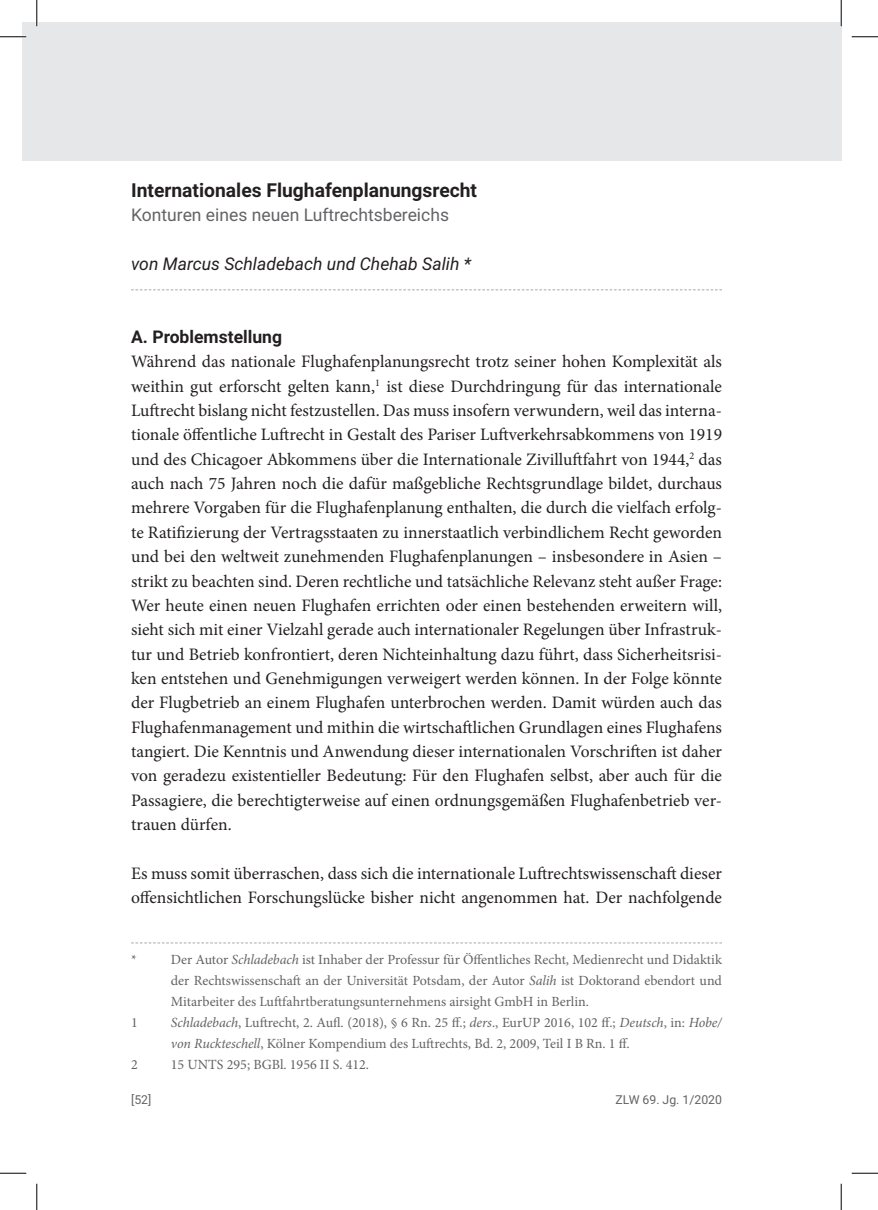
<style>
.page{position:relative;width:878px;height:1210px;background:#fff}
.page>*{position:absolute;margin:0;border:0;box-sizing:border-box;transform-origin:0 0}
.t1{font:700 19.25px "Roboto";color:#231f20}
.t2{font:17.5px/24.3px "Minion Pro";color:#231f20;text-align:justify}
.t3{font:17.5px "Roboto";color:#636366}
.t4{font:italic 17.5px "Roboto";color:#231f20}
.t5{font:700 17.5px "Roboto";color:#231f20}
.t6{font:14px/21px "Minion Pro";color:#636366;text-align:justify}
.t7{font:12.25px "Roboto";color:#636366}
.s1{font-style:italic}
</style>
<div class="page">
<div style="left:22px;top:22px;width:818px;height:139px;background:#e6e7e9"></div>
<svg style="left:131px;top:289px;width:590px;height:1px"></svg>
<svg style="left:131px;top:942px;width:590px;height:1px"></svg>
<hr style="left:0;top:36px;width:26px;height:2px;background:#fff">
<hr style="left:36px;top:0;width:2px;height:26px;background:#fff">
<hr style="left:839px;top:0;width:2px;height:26px;background:#fff">
<svg style="left:0;top:36px;width:26px;height:1px"></svg>
<svg style="left:851px;top:36px;width:26px;height:1px"></svg>
<svg style="left:0;top:1172px;width:26px;height:1px"></svg>
<svg style="left:851px;top:1172px;width:26px;height:1px"></svg>
<svg style="left:36px;top:0;width:1px;height:26px"></svg>
<svg style="left:36px;top:1183px;width:1px;height:26px"></svg>
<svg style="left:840px;top:0;width:1px;height:26px"></svg>
<svg style="left:840px;top:1183px;width:1px;height:26px"></svg>
<p class="t1" style="left:131px;top:177px;width:347px">Internationales Flughafenplanungsrecht</p>
<p class="t3" style="left:131px;top:203px;width:319px">Konturen eines neuen Luftrechtsbereichs</p>
<p class="t4" style="left:131px;top:252px;width:341px">von Marcus Schladebach und Chehab Salih *</p>
<p class="t5" style="left:131px;top:325px;width:152px">A. Problemstellung</p>
<p class="t2" style="left:131px;top:350px;width:592px">Während das nationale Flughafenplanungsrecht trotz seiner hohen Komplexität als weithin gut erforscht gelten kann,<sup>1</sup> ist diese Durchdringung für das internationale Luftrecht bislang nicht festzustellen. Das muss insofern verwundern, weil das interna&shy;tionale öffentliche Luftrecht in Gestalt des Pariser Luftverkehrsabkommens von 1919 und des Chicagoer Abkommens über die Internationale Zivilluftfahrt von 1944,<sup>2</sup> das auch nach 75 Jahren noch die dafür maßgebliche Rechtsgrundlage bildet, durchaus mehrere Vorgaben für die Flughafenplanung enthalten, die durch die vielfach erfolg&shy;te Ratifizierung der Vertragsstaaten zu innerstaatlich verbindlichem Recht geworden und bei den weltweit zunehmenden Flughafenplanungen – insbesondere in Asien – strikt zu beachten sind. Deren rechtliche und tatsächliche Relevanz steht außer Frage:<br>Wer heute einen neuen Flughafen errichten oder einen bestehenden erweitern will, sieht sich mit einer Vielzahl gerade auch internationaler Regelungen über Infrastruk&shy;tur und Betrieb konfrontiert, deren Nichteinhaltung dazu führt, dass Sicherheitsrisi&shy;ken entstehen und Genehmigungen verweigert werden können. In der Folge könnte der Flugbetrieb an einem Flughafen unterbrochen werden. Damit würden auch das Flughafenmanagement und mithin die wirtschaftlichen Grundlagen eines Flughafens tangiert. Die Kenntnis und Anwendung dieser internationalen Vorschriften ist daher von geradezu existentieller Bedeutung: Für den Flughafen selbst, aber auch für die Passagiere, die berechtigterweise auf einen ordnungsgemäßen Flughafenbetrieb ver&shy;trauen dürfen.</p>
<p class="t2" style="left:131px;top:860px;width:592px">Es muss somit überraschen, dass sich die internationale Luftrechtswissenschaft dieser offensichtlichen Forschungslücke bisher nicht angenommen hat. Der nachfolgende</p>
<p class="t6" style="left:131px;top:949px;width:7px">*</p>
<p class="t6" style="left:171px;top:949px;width:552px">Der Autor <span class="s1">Schladebach</span> ist Inhaber der Professur für Öffentliches Recht, Medienrecht und Didaktik der Rechtswissenschaft an der Universität Potsdam, der Autor <span class="s1">Salih</span> ist Doktorand ebendort und Mitarbeiter des Luftfahrtberatungsunternehmens airsight GmbH in Berlin.</p>
<p class="t6" style="left:131px;top:1012px;width:8px">1</p>
<p class="t6" style="left:171px;top:1012px;width:552px"><span class="s1">Schladebach</span>, Luftrecht, 2. Aufl. (2018), § 6 Rn. 25 ff.; <span class="s1">ders</span>., EurUP 2016, 102 ff.; <span class="s1">Deutsch</span>, in: <span class="s1">Hobe/ von Ruckteschell</span>, Kölner Kompendium des Luftrechts, Bd. 2, 2009, Teil I B Rn. 1 ff.</p>
<p class="t6" style="left:131px;top:1054px;width:8px">2</p>
<p class="t6" style="left:171px;top:1054px;width:200px">15 UNTS 295; BGBl. 1956 II S. 412.</p>
<p class="t7" style="left:131px;top:1090px;width:22px">[52]</p>
<p class="t7" style="left:615px;top:1090px;width:108px">ZLW 69. Jg. 1/2020</p>
</div>
